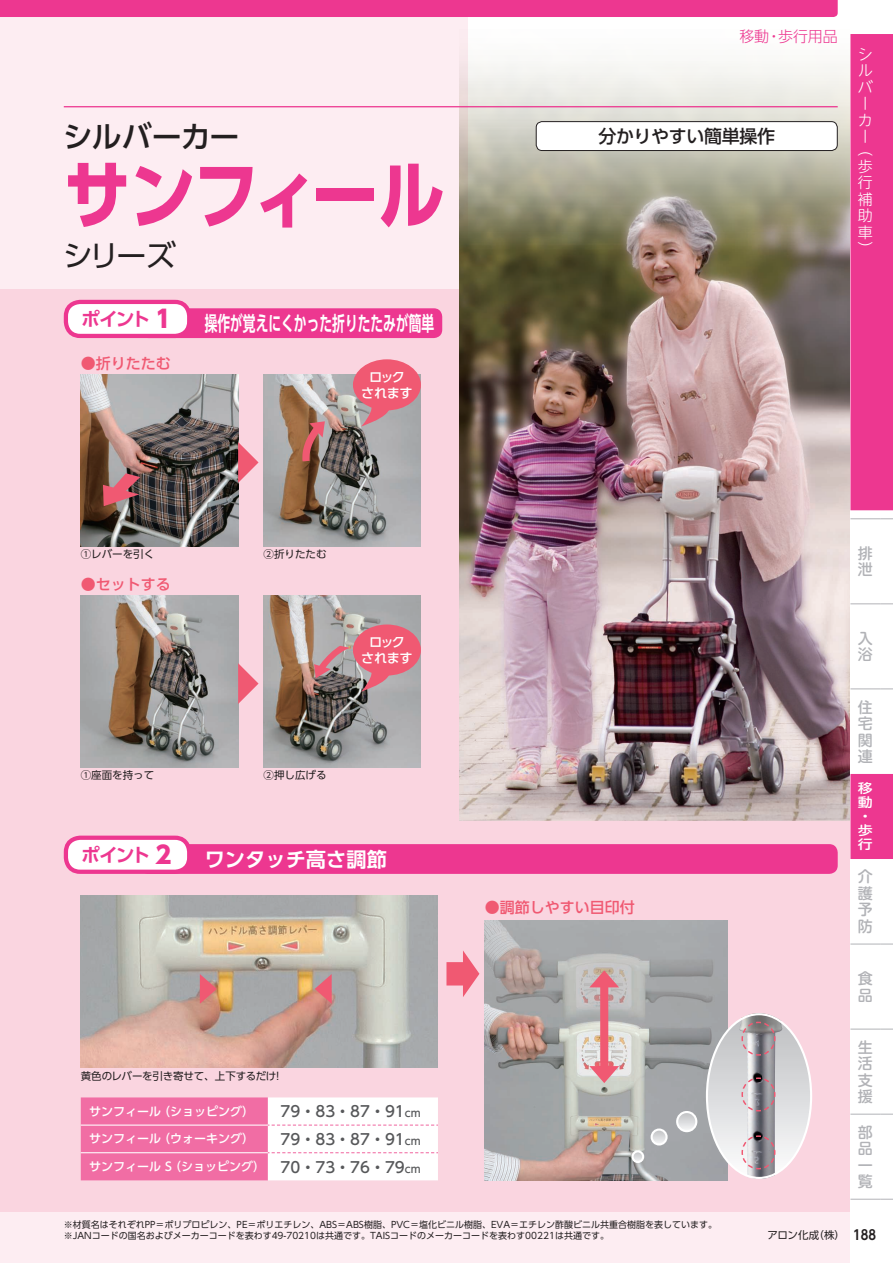
<style>
.page{position:relative;width:893px;height:1263px;background:#fff}
.page>*{position:absolute;margin:0;border:0;box-sizing:border-box;transform-origin:0 0}
.t1{font:700 75px "UD Shin Go Pro";letter-spacing:-.045em;color:#ed3790;scale:.89 1}
.t2{font:500 30px "UD Shin Go Pro";letter-spacing:-.03em;color:#231f20}
.t3{font:30px "UD Shin Go Pro";color:#231f20}
.t4{font:700 20.25px "UD Shin Go Pro De";color:#fff;scale:.63 1}
.t5{font:700 20.25px "UD Shin Go Pro De";color:#fff}
.t6{font:700 18.75px "UD Shin Go Pro De";letter-spacing:-.105em;color:#ed3790}
.t7{font:500 18px "UD Shin Go Pro";letter-spacing:-.02em;color:#231f20}
.t8{font:500 15px "UD Shin Go Pro";color:#57585a}
.t9{font:500 15px "UD Shin Go Pro";color:#f05972}
.t10{font:500 15px/16.5px "UD Shin M Go Pro";color:#b2b3b7;text-align:justify}
.t11{font:300 15px/16.5px "UD Shin M Go Pro";color:#fff}
.t12{font:300 15px "UD Shin Go Pro";letter-spacing:-.005em;color:#ed3790}
.t13{font:500 13.2px/15.6px "UD Shin Go Pro";letter-spacing:-.05em;color:#fff;text-align:center}
.t14{font:500 12.75px/14px "UD Shin M Go Pro";color:#fff;scale:1.18 1}
.t15{font:500 12px "UD Shin Go Pro";color:#fff}
.t16{font:10.5px "UD Shin Go Pro";color:#231f20}
.t17{font:10.5px "UD Shin Go Pro";letter-spacing:-.025em;color:#231f20}
.t18{font:9px/10.8px "UD Shin Go Pro";color:#231f20}
.s1{font-family:"UD Shin Go Pro";font-weight:800;font-size:24px}
.s2{font-size:10.5px}
.s3{font-size:15px;color:#57585a}
.s4{font-family:"UD Shin Go C Osez Pr 6 De B";font-size:13.5px}
</style>
<div class="page">
<div style="left:0;top:510px;width:893px;height:753px;background:#fdedf2"></div>
<div style="left:0;top:0;width:468px;height:804px;background:#fdedf2"></div>
<div style="left:1px;top:799px;width:892px;height:413px;background:#fad5e0"></div>
<div style="left:0;top:289px;width:468px;height:923px;background:#fad5e0"></div>
<img style="left:459px;top:63px;width:391px;height:758px">
<img style="left:485px;top:921px;width:242px;height:259px">
<img style="left:81px;top:895px;width:357px;height:172px">
<svg style="left:632px;top:1151px;width:11px;height:11px"></svg>
<div style="left:631px;top:1150px;width:13px;height:13px;border:2px solid #fff;border-radius:50%"></div>
<svg style="left:652px;top:1129px;width:14px;height:15px"></svg>
<div style="left:651px;top:1128px;width:17px;height:17px;border:2px solid #fff;border-radius:50%"></div>
<svg style="left:677px;top:1112px;width:19px;height:19px"></svg>
<div style="left:676px;top:1111px;width:21px;height:21px;border:2px solid #fff;border-radius:50%"></div>
<svg style="left:707px;top:1014px;width:104px;height:164px;background:#c9c4c8"></svg>
<img style="left:81px;top:374px;width:157px;height:172px">
<img style="left:81px;top:595px;width:157px;height:172px">
<img style="left:264px;top:595px;width:157px;height:172px">
<img style="left:264px;top:374px;width:157px;height:172px">
<svg style="left:238px;top:442px;width:21px;height:41px"></svg>
<svg style="left:238px;top:663px;width:21px;height:41px"></svg>
<svg style="left:302px;top:421px;width:23px;height:40px"></svg>
<svg style="left:103px;top:473px;width:37px;height:33px"></svg>
<svg style="left:314px;top:646px;width:36px;height:32px"></svg>
<svg style="left:315px;top:974px;width:17px;height:30px"></svg>
<svg style="left:200px;top:974px;width:17px;height:30px"></svg>
<svg style="left:589px;top:970px;width:30px;height:113px;background:#d9a3a9"></svg>
<svg style="left:81px;top:1097px;width:357px;height:83px;background:#f7b2cf"></svg>
<svg style="left:446px;top:950px;width:33px;height:47px"></svg>
<div style="left:353px;top:359px;width:68px;height:51px;background:#f05972;border-radius:50%"></div>
<svg style="left:361px;top:401px;width:33px;height:25px"></svg>
<div style="left:353px;top:624px;width:68px;height:51px;background:#f05972;border-radius:50%"></div>
<svg style="left:361px;top:666px;width:33px;height:26px"></svg>
<div style="left:536px;top:122px;width:301px;height:29px;background:#fff;border-radius:6px"></div>
<div style="left:536px;top:121px;width:302px;height:30px;border:1px solid #231f20;border-radius:6px"></div>
<hr style="left:64px;top:106px;width:774px;height:1px;background:#ed3790">
<div style="left:140px;top:308px;width:302px;height:30px;background:#ed3790;border-radius:9px"></div>
<div style="left:66px;top:302px;width:123px;height:34px;background:#fff;border-radius:14px"></div>
<div style="left:64px;top:300px;width:127px;height:38px;border:4px solid #ed3790;border-radius:14px"></div>
<div style="left:140px;top:844px;width:698px;height:30px;background:#ed3790;border-radius:9px"></div>
<div style="left:66px;top:838px;width:123px;height:34px;background:#fff;border-radius:14px"></div>
<div style="left:64px;top:836px;width:127px;height:38px;border:4px solid #ed3790;border-radius:14px"></div>
<div style="left:0;top:0;width:838px;height:17px;background:#ed3790"></div>
<div style="left:850px;top:0;width:43px;height:1263px;background:#fff"></div>
<div style="left:850px;top:34px;width:43px;height:476px;background:#ed3790"></div>
<div style="left:850px;top:774px;width:43px;height:85px;background:#ed3790"></div>
<hr style="left:850px;top:518px;width:30px;height:1px;background:#b2b3b7">
<svg style="left:880px;top:518px;width:13px;height:1px"></svg>
<hr style="left:850px;top:603px;width:30px;height:1px;background:#b2b3b7">
<svg style="left:880px;top:603px;width:13px;height:1px"></svg>
<hr style="left:850px;top:688px;width:30px;height:1px;background:#b2b3b7">
<svg style="left:880px;top:688px;width:13px;height:1px"></svg>
<hr style="left:850px;top:944px;width:30px;height:1px;background:#b2b3b7">
<svg style="left:880px;top:944px;width:13px;height:1px"></svg>
<hr style="left:850px;top:1029px;width:30px;height:1px;background:#b2b3b7">
<svg style="left:880px;top:1029px;width:13px;height:1px"></svg>
<hr style="left:850px;top:1114px;width:30px;height:1px;background:#b2b3b7">
<svg style="left:880px;top:1114px;width:13px;height:1px"></svg>
<hr style="left:850px;top:1199px;width:30px;height:1px;background:#b2b3b7">
<svg style="left:880px;top:1199px;width:13px;height:1px"></svg>
<h2 class="t2" style="left:63px;top:112px;width:178px">シルバーカー</h2>
<h1 class="t1" style="left:64px;top:133px;width:430px">サンフィール</h1>
<h2 class="t3" style="left:63px;top:231px;width:115px">シリーズ</h2>
<h3 class="t6" style="left:81px;top:304px;width:92px">ポイント <span class="s1">1</span></h3>
<h3 class="t4" style="left:205px;top:307px;width:366px">操作が覚えにくかった折りたたみが簡単</h3>
<h3 class="t9" style="left:81px;top:351px;width:92px">●折りたたむ</h3>
<h3 class="t13" style="left:361px;top:369px;width:53px">ロックされます</h3>
<h3 class="t12" style="left:739px;top:24px;width:100px">移動・歩行用品</h3>
<h3 class="t7" style="left:598px;top:121px;width:178px">分かりやすい簡単操作</h3>
<h3 class="t11" style="left:858px;top:45px;width:17px">シルバーカー</h3>
<h3 class="t11" style="left:858px;top:140px;width:16px;text-align:justify">（歩行補助車）</h3>
<p class="t16" style="left:81px;top:545px;width:75px">①レバーを引く</p>
<h3 class="t9" style="left:81px;top:572px;width:92px">●セットする</h3>
<p class="t16" style="left:264px;top:545px;width:64px">②折りたたむ</p>
<h3 class="t13" style="left:361px;top:634px;width:53px">ロックされます</h3>
<p class="t16" style="left:81px;top:766px;width:75px">①座面を持って</p>
<p class="t16" style="left:264px;top:766px;width:64px">②押し広げる</p>
<h3 class="t6" style="left:81px;top:839px;width:92px">ポイント <span class="s1">2</span></h3>
<h3 class="t5" style="left:205px;top:842px;width:184px">ワンタッチ高さ調節</h3>
<p class="t17" style="left:81px;top:1068px;width:204px">黄色のレバーを引き寄せて、上下するだけ！</p>
<h3 class="t15" style="left:89px;top:1101px;width:166px">サンフィール（ショッピング）</h3>
<h3 class="t8" style="left:281px;top:1099px;width:142px">79・83・87・91<span class="s2">cm</span></h3>
<h3 class="t15" style="left:89px;top:1129px;width:166px">サンフィール（ウォーキング）</h3>
<h3 class="t8" style="left:281px;top:1127px;width:142px">79・83・87・91<span class="s2">cm</span></h3>
<h3 class="t15" style="left:89px;top:1157px;width:333px">サンフィール S（ショッピング） <span class="s3">70・73・76・79</span><sub>cm</sub></h3>
<h3 class="t9" style="left:485px;top:895px;width:151px">●調節しやすい目印付</h3>
<h3 class="t10" style="left:858px;top:544px;width:16px">排泄</h3>
<h3 class="t10" style="left:858px;top:629px;width:16px">入浴</h3>
<h3 class="t10" style="left:858px;top:698px;width:16px">住宅関連</h3>
<h3 class="t14" style="left:858px;top:781px;width:14px">移動・歩行</h3>
<h3 class="t10" style="left:858px;top:867px;width:16px">介護予防</h3>
<h3 class="t10" style="left:858px;top:969px;width:16px">食品</h3>
<h3 class="t10" style="left:858px;top:1038px;width:16px">生活支援</h3>
<h3 class="t10" style="left:858px;top:1123px;width:16px">部品一覧</h3>
<p class="t18" style="left:64px;top:1218px;width:655px">※材質名はそれぞれPP＝ポリプロピレン、PE＝ポリエチレン、ABS＝ABS樹脂、PVC＝塩化ビニル樹脂、EVA＝エチレン酢酸ビニル共重合樹脂を表しています。※JANコードの国名およびメーカーコードを表わす49-70210は共通です。TAISコードのメーカーコードを表わす00221は共通です。</p>
<p class="t16" style="left:767px;top:1226px;width:110px">アロン化成（株） <span class="s4">188</span></p>
</div>
